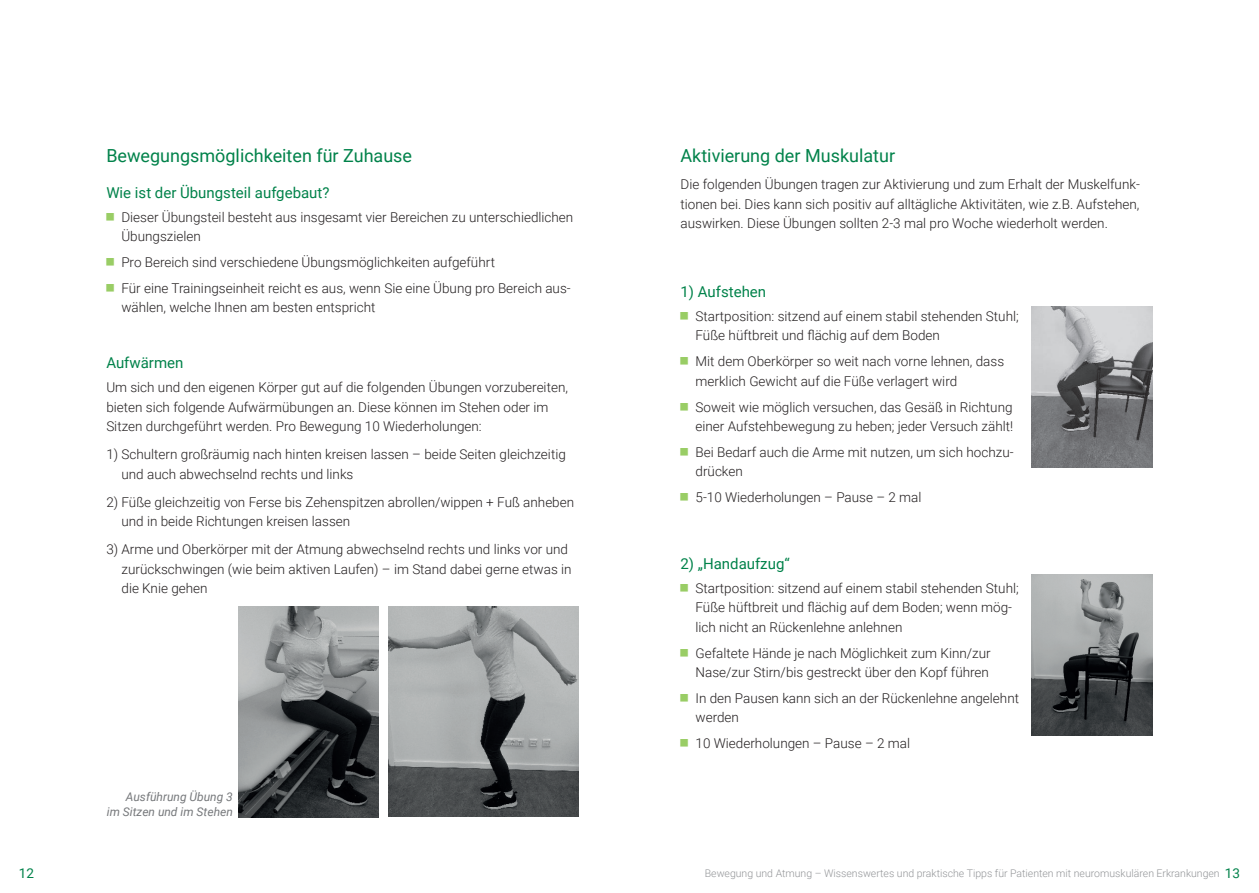
<style>
.page{position:relative;width:1259px;height:893px;background:#fff}
.page>*{position:absolute;margin:0;border:0;box-sizing:border-box;transform-origin:0 0}
.t1{font:18px "Roboto";color:#01824a}
.t2{font:15px "Roboto";color:#01824a}
.t3{font:300 13.5px/19.5px "Roboto";color:#231f20}
.t4{font:13.5px "Roboto";color:#01824a}
.t5{font:italic 12px/15px "Roboto";color:#76787b;text-align:right}
.t6{font:300 10.5px "Roboto";color:#939598}
.s1{font-weight:400;font-size:13.5px;color:#01824a}
</style>
<div class="page">
<img style="left:238px;top:606px;width:141px;height:212px">
<img style="left:388px;top:606px;width:190px;height:210px">
<img style="left:1032px;top:306px;width:120px;height:161px">
<img style="left:1032px;top:575px;width:120px;height:161px">
<h1 class="t1" style="left:106px;top:143px;width:307px">Bewegungsmöglichkeiten für Zuhause</h1>
<p class="t2" style="left:106px;top:182px;width:225px">Wie ist der Übungsteil aufgebaut?</p>
<p class="t3" style="left:121px;top:206px;width:453px">Dieser Übungsteil besteht aus insgesamt vier Bereichen zu unterschiedlichen<br>Übungszielen</p>
<p class="t3" style="left:121px;top:249px;width:451px;line-height:26px">Pro Bereich sind verschiedene Übungsmöglichkeiten aufgeführt<br>Für eine Trainingseinheit reicht es aus, wenn Sie eine Übung pro Bereich aus-</p>
<p class="t3" style="left:121px;top:297px;width:256px">wählen, welche Ihnen am besten entspricht</p>
<p class="t2" style="left:106px;top:352px;width:79px">Aufwärmen</p>
<p class="t3" style="left:106px;top:377px;width:463px">Um sich und den eigenen Körper gut auf die folgenden Übungen vorzubereiten, bieten sich folgende Aufwärmübungen an. Diese können im Stehen oder im<br>Sitzen durchgeführt werden. Pro Bewegung 10 Wiederholungen:</p>
<p class="t3" style="left:121px;top:444px;width:446px;text-indent:-15px">1) Schultern großräumig nach hinten kreisen lassen – beide Seiten gleichzeitig und auch abwechselnd rechts und links</p>
<p class="t3" style="left:121px;top:491px;width:454px;text-indent:-15px">2) Füße gleichzeitig von Ferse bis Zehenspitzen abrollen/wippen + Fuß anheben und in beide Richtungen kreisen lassen</p>
<p class="t3" style="left:121px;top:539px;width:451px;text-indent:-15px">3) Arme und Oberkörper mit der Atmung abwechselnd rechts und links vor und zurückschwingen (wie beim aktiven Laufen) – im Stand dabei gerne etwas in die Knie gehen</p>
<p class="t5" style="left:107px;top:789px;width:128px">Ausführung Übung 3<br>im Sitzen und im Stehen</p>
<h1 class="t1" style="left:680px;top:143px;width:216px">Aktivierung der Muskulatur</h1>
<p class="t3" style="left:680px;top:174px;width:461px;text-align:justify">Die folgenden Übungen tragen zur Aktivierung und zum Erhalt der Muskelfunk&shy;tionen bei. Dies kann sich positiv auf alltägliche Aktivitäten, wie z.B. Aufstehen, auswirken. Diese Übungen sollten 2-3 mal pro Woche wiederholt werden.</p>
<p class="t2" style="left:680px;top:281px;width:87px">1) Aufstehen</p>
<p class="t3" style="left:695px;top:306px;width:325px">Startposition: sitzend auf einem stabil stehenden Stuhl;<br>Füße hüftbreit und flächig auf dem Boden</p>
<p class="t3" style="left:695px;top:351px;width:310px">Mit dem Oberkörper so weit nach vorne lehnen, dass merklich Gewicht auf die Füße verlagert wird</p>
<p class="t3" style="left:695px;top:396px;width:319px">Soweit wie möglich versuchen, das Gesäß in Richtung einer Aufstehbewegung zu heben; jeder Versuch zählt!</p>
<p class="t3" style="left:695px;top:442px;width:320px">Bei Bedarf auch die Arme mit nutzen, um sich hochzu&shy;drücken</p>
<p class="t3" style="left:695px;top:487px;width:227px">5-10 Wiederholungen – Pause – 2 mal</p>
<p class="t2" style="left:680px;top:553px;width:111px">2) „Handaufzug“</p>
<p class="t3" style="left:695px;top:578px;width:325px">Startposition: sitzend auf einem stabil stehenden Stuhl;<br>Füße hüftbreit und flächig auf dem Boden; wenn mög&shy;lich nicht an Rückenlehne anlehnen</p>
<p class="t3" style="left:695px;top:643px;width:297px">Gefaltete Hände je nach Möglichkeit zum Kinn/zur<br>Nase/zur Stirn/bis gestreckt über den Kopf führen</p>
<p class="t3" style="left:695px;top:688px;width:325px">In den Pausen kann sich an der Rückenlehne angelehnt werden</p>
<p class="t3" style="left:695px;top:733px;width:216px">10 Wiederholungen – Pause – 2 mal</p>
<p class="t4" style="left:19px;top:864px;width:17px">12</p>
<p class="t6" style="left:705px;top:866px;width:537px">Bewegung und Atmung – Wissenswertes und praktische Tipps für Patienten mit neuromuskulären Erkrankungen <span class="s1">13</span></p>
</div>
